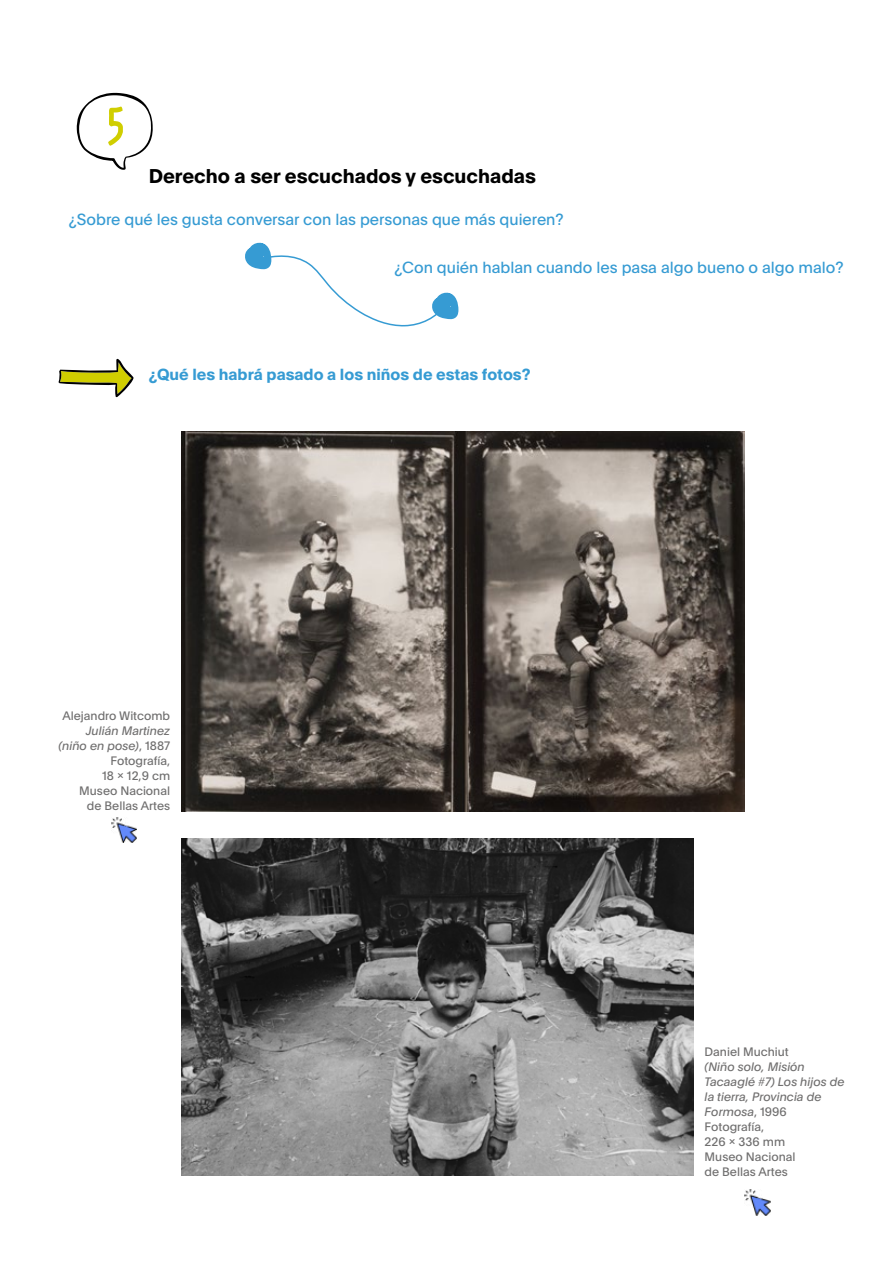
<style>
.page{position:relative;width:893px;height:1263px;background:#fff}
.page>*{position:absolute;margin:0;border:0;box-sizing:border-box;transform-origin:0 0}
.t1{font:50.4px "Something Looks Natural";color:#d0ce00}
.t2{font:700 19.5px "Plain";color:#000}
.t3{font:15.75px "Plain";color:#369bd3}
.t4{font:700 15.75px "Plain";color:#369bd3}
.t5{font:italic 12px/15px "Plain";color:#706f6f}
.t6{font:12px/15px "Plain";color:#706f6f;text-align:right}
.s1{font-style:italic}
.s2{font-style:normal}
</style>
<div class="page">
<img style="left:111px;top:817px;width:26px;height:26px">
<img style="left:744px;top:1190px;width:26px;height:26px">
<svg style="left:76px;top:92px;width:77px;height:78px"></svg>
<svg style="left:59px;top:359px;width:74px;height:38px"></svg>
<svg style="left:245px;top:242px;width:213px;height:85px"></svg>
<img style="left:182px;top:432px;width:562px;height:379px">
<img style="left:182px;top:838px;width:511px;height:338px">
<h1 class="t1" style="left:106px;top:96px;width:20px">5</h1>
<h2 class="t2" style="left:149px;top:162px;width:389px">Derecho a ser escuchados y escuchadas</h2>
<h3 class="t3" style="left:69px;top:208px;width:496px">¿Sobre qué les gusta conversar con las personas que más quieren?</h3>
<h3 class="t3" style="left:394px;top:256px;width:450px">¿Con quién hablan cuando les pasa algo bueno o algo malo?</h3>
<h3 class="t4" style="left:149px;top:363px;width:383px">¿Qué les habrá pasado a los niños de estas fotos?</h3>
<p class="t6" style="left:62px;top:707px;width:109px">Alejandro Witcomb</p>
<p class="t6" style="left:59px;top:722px;width:113px"><span class="s1">Julián Martinez (niño en pose)</span>, 1887<br>Fotografía,<br>18 × 12,9 cm<br>Museo Nacional<br>de Bellas Artes</p>
<p class="t6" style="left:705px;top:1044px;width:86px">Daniel Muchiut</p>
<p class="t5" style="left:705px;top:1059px;width:141px">(Niño solo, Misión<br>Tacaaglé #7) Los hijos de la tierra, Provincia de<br>Formosa<span class="s2">, 1996<br>Fotografía,<br>226 × 336 mm<br>Museo Nacional<br>de Bellas Artes</span></p>
</div>
